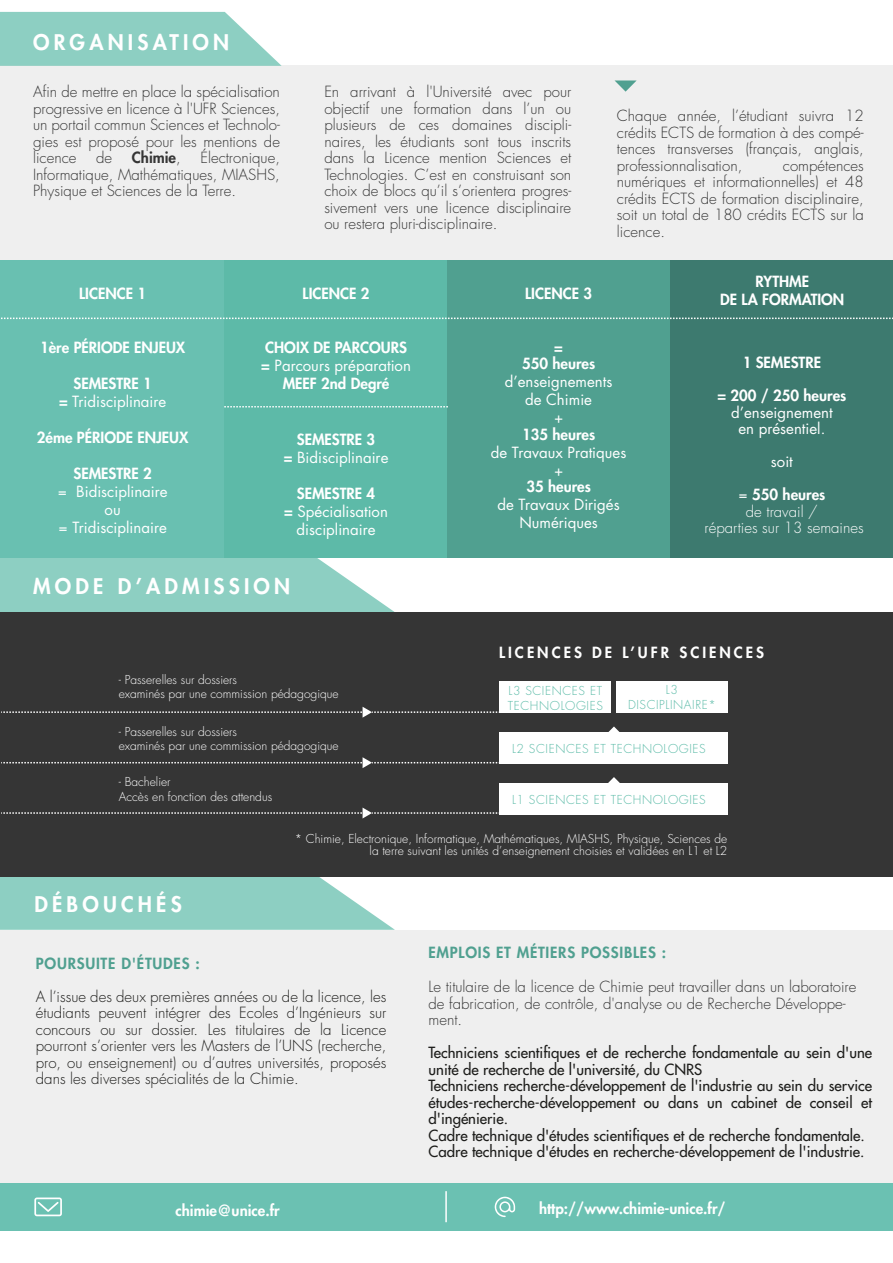
<style>
.page{position:relative;width:893px;height:1263px;background:#fff}
.page>*{position:absolute;margin:0;border:0;box-sizing:border-box;transform-origin:0 0}
.t1{font:800 21px "Futura Std";letter-spacing:.2em;color:#fff}
.t2{font:300 15px/16.5px "Futura Std";color:#353535;text-align:justify}
.t3{font:500 15px/16.5px "Futura Std";color:#1d1d1b}
.t4{font:300 15px/16.5px "Futura Std";color:#1d1d1b;text-align:justify}
.t5{font:800 15px/18px "Futura Std";color:#fff;text-align:center}
.t6{font:15px/18px "Futura Std";color:#fff;text-align:center}
.t7{font:800 15px "Futura Std";letter-spacing:.05em;color:#50a090}
.t8{font:300 15px/16.5px "Futura Std";color:#fff;text-align:center}
.t9{font:800 15px "Futura Std";letter-spacing:.2em;color:#fff}
.t10{font:800 15px "Futura Std";color:#353535}
.t11{font:300 12px/14.4px "Futura Std";color:#fff}
.t12{font:300 12px/14.4px "Futura Std";letter-spacing:.05em;color:#5cbba8}
.s1{font-weight:300}
.s2{font-weight:800}
.s3{font-weight:400}
</style>
<div class="page">
<div style="left:0;top:66px;width:893px;height:202px;background:#efefef"></div>
<svg style="left:0;top:558px;width:395px;height:54px;background:#97d3c7"></svg>
<svg style="left:0;top:876px;width:395px;height:54px;background:#95d0c5"></svg>
<svg style="left:0;top:12px;width:282px;height:54px;background:#98d3c8"></svg>
<div style="left:0;top:930px;width:893px;height:253px;background:#efefef"></div>
<div style="left:0;top:261px;width:224px;height:297px;background:#69c0b1"></div>
<div style="left:224px;top:261px;width:224px;height:297px;background:#5dbaa8"></div>
<div style="left:447px;top:261px;width:224px;height:297px;background:#50a090"></div>
<div style="left:671px;top:261px;width:222px;height:297px;background:#3d7a6f"></div>
<svg style="left:614px;top:80px;width:23px;height:12px"></svg>
<svg style="left:1px;top:318px;width:892px;height:1px"></svg>
<div style="left:0;top:1183px;width:893px;height:48px;background:#6bc1b2"></div>
<hr style="left:445px;top:1191px;width:2px;height:31px;background:#fff">
<svg style="left:34px;top:1197px;width:28px;height:19px"></svg>
<svg style="left:495px;top:1197px;width:20px;height:20px"></svg>
<div style="left:0;top:612px;width:893px;height:264px;background:#353535"></div>
<div style="left:499px;top:783px;width:228px;height:31px;background:#fff"></div>
<div style="left:499px;top:732px;width:228px;height:32px;background:#fff"></div>
<div style="left:499px;top:681px;width:111px;height:32px;background:#fff"></div>
<div style="left:616px;top:681px;width:111px;height:32px;background:#fff"></div>
<svg style="left:608px;top:777px;width:12px;height:6px"></svg>
<svg style="left:608px;top:726px;width:12px;height:6px"></svg>
<svg style="left:1px;top:707px;width:498px;height:11px"></svg>
<svg style="left:1px;top:757px;width:498px;height:11px"></svg>
<svg style="left:1px;top:807px;width:499px;height:11px"></svg>
<svg style="left:224px;top:406px;width:224px;height:1px"></svg>
<h1 class="t1" style="left:33px;top:28px;width:198px">ORGANISATION</h1>
<p class="t2" style="left:33px;top:84px;width:248px">Afin de mettre en place la spécialisation progressive en licence à l'UFR Sciences, un portail commun Sciences et Technolo&shy;gies est proposé pour les mentions de licence</p>
<p class="t2" style="left:33px;top:150px;width:248px;text-indent:167px">Électronique, Informatique, Mathématiques, MIASHS, Physique et Sciences de la Terre.</p>
<p class="t2" style="left:96px;top:150px;width:18px">de</p>
<p class="t10" style="left:132px;top:148px;width:50px">Chimie<span class="s1">,</span></p>
<p class="t2" style="left:324px;top:84px;width:248px">En arrivant à l'Université avec pour objectif une formation dans l’un ou plusieurs de ces domaines discipli&shy;naires, les étudiants sont tous inscrits dans la Licence mention Sciences et Technologies. C’est en construisant son choix de blocs qu’il s’orientera progres&shy;sivement vers une licence disciplinaire ou restera pluri-disciplinaire.</p>
<p class="t2" style="left:617px;top:108px;width:248px">Chaque année, l’étudiant suivra 12 crédits ECTS de formation à des compé&shy;tences transverses (français, anglais, professionnalisation,</p>
<p class="t2" style="left:617px;top:157px;width:248px;text-indent:166px">compétences numériques et informationnelles) et 48 crédits ECTS de formation disciplinaire, soit un total de 180 crédits ECTS sur la licence.</p>
<p class="t5" style="left:79px;top:284px;width:68px">LICENCE 1</p>
<p class="t5" style="left:40px;top:338px;width:147px">1ère PÉRIODE ENJEUX</p>
<p class="t6" style="left:59px;top:375px;width:109px"><span class="s2">SEMESTRE 1<br>=</span> Tridisciplinaire</p>
<p class="t5" style="left:37px;top:428px;width:153px">2éme PÉRIODE ENJEUX</p>
<p class="t5" style="left:73px;top:464px;width:80px">SEMESTRE 2</p>
<p class="t6" style="left:58px;top:483px;width:111px">= Bidisciplinaire ou<br>= Tridisciplinaire</p>
<p class="t5" style="left:303px;top:284px;width:68px">LICENCE 2</p>
<p class="t5" style="left:261px;top:338px;width:151px">CHOIX DE PARCOURS = <span class="s3">Parcours préparation<br></span>MEEF 2nd Degré</p>
<p class="t6" style="left:284px;top:431px;width:106px"><span class="s2">SEMESTRE 3<br>=</span> Bidisciplinaire</p>
<p class="t6" style="left:284px;top:485px;width:105px"><span class="s2">SEMESTRE 4<br>=</span> Spécialisation disciplinaire</p>
<h1 class="t1" style="left:33px;top:573px;width:259px">MODE D’ADMISSION</h1>
<p class="t11" style="left:119px;top:672px;width:221px">- Passerelles sur dossiers<br>examinés par une commission pédagogique</p>
<p class="t11" style="left:119px;top:724px;width:221px">- Passerelles sur dossiers<br>examinés par une commission pédagogique</p>
<p class="t11" style="left:119px;top:774px;width:155px;line-height:15px">- Bachelier<br>Accès en fonction des attendus</p>
<p class="t5" style="left:525px;top:284px;width:68px">LICENCE 3</p>
<p class="t5" style="left:522px;top:339px;width:75px;line-height:16.5px">=<br>550 heures</p>
<p class="t6" style="left:505px;top:373px;width:109px">d’enseignements de Chimie<br>+</p>
<p class="t5" style="left:522px;top:425px;width:75px">135 heures</p>
<p class="t6" style="left:491px;top:444px;width:137px">de Travaux Pratiques +</p>
<p class="t5" style="left:526px;top:478px;width:66px">35 heures</p>
<p class="t6" style="left:498px;top:496px;width:124px">de Travaux Dirigés<br>Numériques</p>
<p class="t5" style="left:720px;top:272px;width:126px">RYTHME<br>DE LA FORMATION</p>
<p class="t5" style="left:743px;top:354px;width:80px">1 SEMESTRE</p>
<p class="t5" style="left:717px;top:387px;width:130px">= 200 / 250 heures</p>
<p class="t6" style="left:731px;top:404px;width:103px;line-height:16.5px">d’enseignement en présentiel.</p>
<p class="t6" style="left:771px;top:453px;width:23px">soit</p>
<p class="t8" style="left:705px;top:487px;width:161px"><span class="s3">=</span> <span class="s2">550 heures<br></span>de travail /<br>réparties sur 13 semaines</p>
<p class="t9" style="left:499px;top:643px;width:266px">LICENCES DE L’UFR SCIENCES</p>
<p class="t12" style="left:508px;top:684px;width:97px">L3 SCIENCES ET<br>TECHNOLOGIES</p>
<p class="t12" style="left:628px;top:683px;width:89px;text-align:center">L3<br>DISCIPLINAIRE*</p>
<p class="t12" style="left:512px;top:742px;width:195px">L2 SCIENCES ET TECHNOLOGIES</p>
<p class="t12" style="left:512px;top:792px;width:195px">L1 SCIENCES ET TECHNOLOGIES</p>
<h1 class="t1" style="left:34px;top:890px;width:149px">DÉBOUCHÉS</h1>
<p class="t11" style="left:295px;top:833px;width:434px;line-height:12px;text-align:right">* Chimie, Electronique, Informatique, Mathématiques, MIASHS, Physique, Sciences de la terre suivant les unités d’enseignement choisies et validées en L1 et L2</p>
<p class="t7" style="left:36px;top:953px;width:165px">POURSUITE D'ÉTUDES :</p>
<p class="t4" style="left:36px;top:988px;width:352px">A l’issue des deux premières années ou de la licence, les étudiants peuvent intégrer des Ecoles d’Ingénieurs sur concours ou sur dossier. Les titulaires de la Licence pourront s’orienter vers les Masters de l’UNS (recherche, pro, ou enseignement) ou d’autres universités, proposés dans les diverses spécialités de la Chimie.</p>
<p class="t7" style="left:428px;top:943px;width:239px">EMPLOIS ET MÉTIERS POSSIBLES :</p>
<p class="t2" style="left:428px;top:979px;width:429px;text-align:left">Le titulaire de la licence de Chimie peut travailler dans un laboratoire de fabrication, de contrôle, d'analyse ou de Recherche Développe&shy;ment.</p>
<p class="t3" style="left:428px;top:1044px;width:445px">Techniciens scientifiques et de recherche fondamentale au sein d'une unité de recherche de l'université, du CNRS<br>Techniciens recherche-développement de l'industrie au sein du service études-recherche-développement ou dans un cabinet de conseil et d'ingénierie.<br>Cadre technique d'études scientifiques et de recherche fondamentale.<br>Cadre technique d'études en recherche-développement de l'industrie.</p>
<p class="t5" style="left:175px;top:1201px;width:106px">chimie@unice.fr</p>
<p class="t5" style="left:539px;top:1199px;width:188px">http://www.chimie-unice.fr/</p>
</div>
